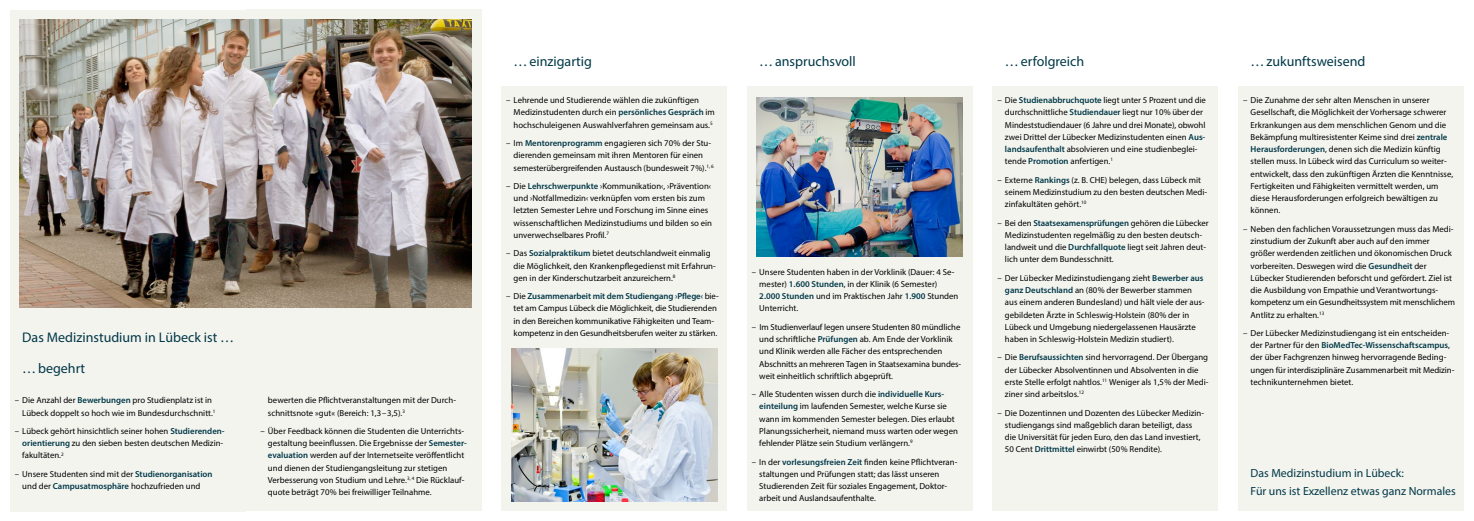
<style>
.page{position:relative;width:1474px;height:521px;background:#fff}
.page>*{position:absolute;margin:0;border:0;box-sizing:border-box;transform-origin:0 0}
.Text{font:14px "Myriad Pro";color:#003847}
.Text-2{font:11.81px/18.4px "Myriad Pro";color:#003847}
.t1{font:8.75px/12.2px "Myriad Pro";color:#000}
.s1{font-weight:600;color:#003847}
</style>
<div class="page">
<div style="left:747px;top:87px;width:225px;height:424px;background:#f4f4ef"></div>
<div style="left:10px;top:10px;width:236px;height:501px;background:#f4f4ef"></div>
<div style="left:1238px;top:87px;width:225px;height:424px;background:#f4f4ef"></div>
<div style="left:246px;top:10px;width:235px;height:501px;background:#f4f4ef"></div>
<div style="left:501px;top:87px;width:226px;height:424px;background:#f4f4ef"></div>
<div style="left:992px;top:87px;width:226px;height:424px;background:#f4f4ef"></div>
<img style="left:511px;top:348px;width:206px;height:153px">
<img style="left:756px;top:97px;width:206px;height:159px">
<img style="left:20px;top:20px;width:451px;height:288px">
<p class="Text" style="left:22px;top:329px;width:213px">Das Medizinstudium in Lübeck ist …</p>
<p class="Text" style="left:22px;top:359px;width:64px">…begehrt</p>
<p class="t1" style="left:22px;top:394px;width:195px;text-indent:-7px">– Die Anzahl der <span class="s1">Bewerbungen</span> pro Studienplatz ist in<br>Lübeck doppelt so hoch wie im Bundesdurchschnitt.<sup>1</sup></p>
<p class="t1" style="left:22px;top:425px;width:204px;text-indent:-7px">– Lübeck gehört hinsichtlich seiner hohen <span class="s1">Studierenden&shy;orientierung</span> zu den sieben besten deutschen Medizin&shy;fakultäten.<sup>2</sup></p>
<p class="t1" style="left:15px;top:468px;width:199px;text-align:center">– Unsere Studenten sind mit der <span class="s1">Studienorganisation </span>und der <span class="s1">Campusatmosphäre</span> hochzufrieden und</p>
<p class="t1" style="left:268px;top:394px;width:189px">bewerten die Pflichtveranstaltungen mit der Durch&shy;schnittsnote »gut« (Bereich: 1,3–3,5).<sup>3</sup></p>
<p class="t1" style="left:268px;top:425px;width:200px;text-indent:-7px">– Über Feedback können die Studenten die Unterrichts&shy;gestaltung beeinflussen. Die Ergebnisse der <span class="s1">Semester&shy;evaluation</span> werden auf der Internetseite veröffentlicht und dienen der Studiengangsleitung zur stetigen Verbesserung von Studium und Lehre.<sup>3,</sup> <sup>4</sup> Die Rücklauf&shy;quote beträgt 70% bei freiwilliger Teilnahme.</p>
<p class="Text" style="left:513px;top:53px;width:80px">…einzigartig</p>
<p class="t1" style="left:513px;top:94px;width:203px;text-indent:-7px">– Lehrende und Studierende wählen die zukünftigen<br>Medizinstudenten durch ein <span class="s1">persönliches Gespräch</span> im hochschuleigenen Auswahlverfahren gemeinsam aus.<sup>5</sup></p>
<p class="t1" style="left:513px;top:137px;width:202px;text-indent:-7px">– Im <span class="s1">Mentorenprogramm</span> engagieren sich 70% der Stu&shy;dierenden gemeinsam mit ihren Mentoren für einen semesterübergreifenden Austausch (bundesweit 7%).<sup>1,</sup> <sup>6</sup></p>
<p class="t1" style="left:513px;top:180px;width:200px;text-indent:-7px">– Die <span class="s1">Lehrschwerpunkte</span> ›Kommunikation‹, ›Prävention‹ und ›Notfallmedizin‹ verknüpfen vom ersten bis zum letzten Semester Lehre und Forschung im Sinne eines wissenschaftlichen Medizinstudiums und bilden so ein unverwechselbares Profil.<sup>7</sup></p>
<p class="t1" style="left:513px;top:247px;width:204px;text-indent:-7px">– Das <span class="s1">Sozialpraktikum</span> bietet deutschlandweit einmalig die Möglichkeit, den Krankenpflegedienst mit Erfahrun&shy;gen in der Kinderschutzarbeit anzureichern.<sup>8</sup></p>
<p class="t1" style="left:513px;top:290px;width:207px;text-indent:-7px">– Die <span class="s1">Zusammenarbeit mit dem Studiengang ›Pflege‹</span> bie&shy;tet am Campus Lübeck die Möglichkeit, die Studierenden in den Bereichen kommunikative Fähigkeiten und Team&shy;kompetenz in den Gesundheitsberufen weiter zu stärken.</p>
<p class="Text" style="left:759px;top:53px;width:98px">…anspruchsvoll</p>
<p class="t1" style="left:759px;top:265px;width:200px;text-indent:-7px">– Unsere Studenten haben in der Vorklinik (Dauer: 4 Se&shy;mester) <span class="s1">1.600 Stunden</span>, in der Klinik (6 Semester)<br><span class="s1">2.000 Stunden</span> und im Praktischen Jahr <span class="s1">1.900</span> Stunden Unterricht.</p>
<p class="t1" style="left:759px;top:321px;width:203px;text-indent:-7px">– Im Studienverlauf legen unsere Studenten 80 mündliche und schriftliche <span class="s1">Prüfungen</span> ab. Am Ende der Vorklinik und Klinik werden alle Fächer des entsprechenden Abschnitts an mehreren Tagen in Staatsexamina bundes&shy;weit einheitlich schriftlich abgeprüft.</p>
<p class="t1" style="left:759px;top:388px;width:200px;text-indent:-7px">– Alle Studenten wissen durch die <span class="s1">individuelle Kurs&shy;einteilung</span> im laufenden Semester, welche Kurse sie wann im kommenden Semester belegen. Dies erlaubt Planungssicherheit, niemand muss warten oder wegen fehlender Plätze sein Studium verlängern.<sup>9</sup></p>
<p class="t1" style="left:759px;top:455px;width:199px;text-indent:-7px">– In der <span class="s1">vorlesungsfreien Zeit</span> finden keine Pflichtveran&shy;staltungen und Prüfungen statt; das lässt unseren Studierenden Zeit für soziales Engagement, Doktor&shy;arbeit und Auslandsaufenthalte.</p>
<p class="Text" style="left:1005px;top:53px;width:81px">…erfolgreich</p>
<p class="t1" style="left:1005px;top:94px;width:202px;text-indent:-7px">– Die <span class="s1">Studienabbruchquote</span> liegt unter 5 Prozent und die durchschnittliche <span class="s1">Studiendauer</span> liegt nur 10% über der Mindeststudiendauer (6 Jahre und drei Monate), obwohl zwei Drittel der Lübecker Medizinstudenten einen <span class="s1">Aus&shy;landsaufenthalt</span> absolvieren und eine studienbeglei&shy;tende <span class="s1">Promotion</span> anfertigen.<sup>1</sup></p>
<p class="t1" style="left:1005px;top:174px;width:204px;text-indent:-7px">– Externe <span class="s1">Rankings</span> (z. B. CHE) belegen, dass Lübeck mit seinem Medizinstudium zu den besten deutschen Medi&shy;zinfakultäten gehört.<sup>10</sup></p>
<p class="t1" style="left:1005px;top:216px;width:205px;text-indent:-7px">– Bei den <span class="s1">Staatsexamensprüfungen</span> gehören die Lübecker Medizinstudenten regelmäßig zu den besten deutsch&shy;landweit und die <span class="s1">Durchfallquote</span> liegt seit Jahren deut&shy;lich unter dem Bundesschnitt.</p>
<p class="t1" style="left:1005px;top:272px;width:201px;text-indent:-7px">– Der Lübecker Medizinstudiengang zieht <span class="s1">Bewerber aus ganz Deutschland</span> an (80% der Bewerber stammen aus einem anderen Bundesland) und hält viele der aus&shy;gebildeten Ärzte in Schleswig-Holstein (80% der in Lübeck und Umgebung niedergelassenen Hausärzte haben in Schleswig-Holstein Medizin studiert).</p>
<p class="t1" style="left:1005px;top:351px;width:205px;text-indent:-7px">– Die <span class="s1">Berufsaussichten</span> sind hervorragend. Der Übergang der Lübecker Absolventinnen und Absolventen in die erste Stelle erfolgt nahtlos.<sup>11</sup> Weniger als 1,5% der Medi&shy;ziner sind arbeitslos.<sup>12</sup></p>
<p class="t1" style="left:1005px;top:406px;width:200px;text-indent:-7px">– Die Dozentinnen und Dozenten des Lübecker Medizin&shy;studiengangs sind maßgeblich daran beteiligt, dass die Universität für jeden Euro, den das Land investiert, 50 Cent <span class="s1">Drittmittel</span> einwirbt (50% Rendite).</p>
<p class="Text" style="left:1250px;top:53px;width:116px">…zukunftsweisend</p>
<p class="t1" style="left:1250px;top:94px;width:204px;text-indent:-7px">– Die Zunahme der sehr alten Menschen in unserer Gesellschaft, die Möglichkeit der Vorhersage schwerer Erkrankungen aus dem menschlichen Genom und die Bekämpfung multiresistenter Keime sind drei <span class="s1">zentrale Herausforderungen</span>, denen sich die Medizin künftig stellen muss. In Lübeck wird das Curriculum so weiter&shy;entwickelt, dass den zukünftigen Ärzten die Kenntnisse, Fertigkeiten und Fähigkeiten vermittelt werden, um diese Herausforderungen erfolgreich bewältigen zu können.</p>
<p class="t1" style="left:1250px;top:223px;width:206px;text-indent:-7px">– Neben den fachlichen Voraussetzungen muss das Medi&shy;zinstudium der Zukunft aber auch auf den immer größer werdenden zeitlichen und ökonomischen Druck vorbereiten. Deswegen wird die <span class="s1">Gesundheit</span> der Lübecker Studierenden beforscht und gefördert. Ziel ist die Ausbildung von Empathie und Verantwortungs&shy;kompetenz um ein Gesundheitssystem mit menschlichem Antlitz zu erhalten.<sup>13</sup></p>
<p class="t1" style="left:1250px;top:327px;width:205px;text-indent:-7px">– Der Lübecker Medizinstudiengang ist ein entscheiden&shy;der Partner für den <span class="s1">BioMedTec-Wissenschaftscampus</span>, der über Fachgrenzen hinweg hervorragende Beding&shy;ungen für interdisziplinäre Zusammenarbeit mit Medizin&shy;technikunternehmen bietet.</p>
<p class="Text-2" style="left:1250px;top:463px;width:207px">Das Medizinstudium in Lübeck:<br>Für uns ist Exzellenz etwas ganz Normales</p>
</div>
